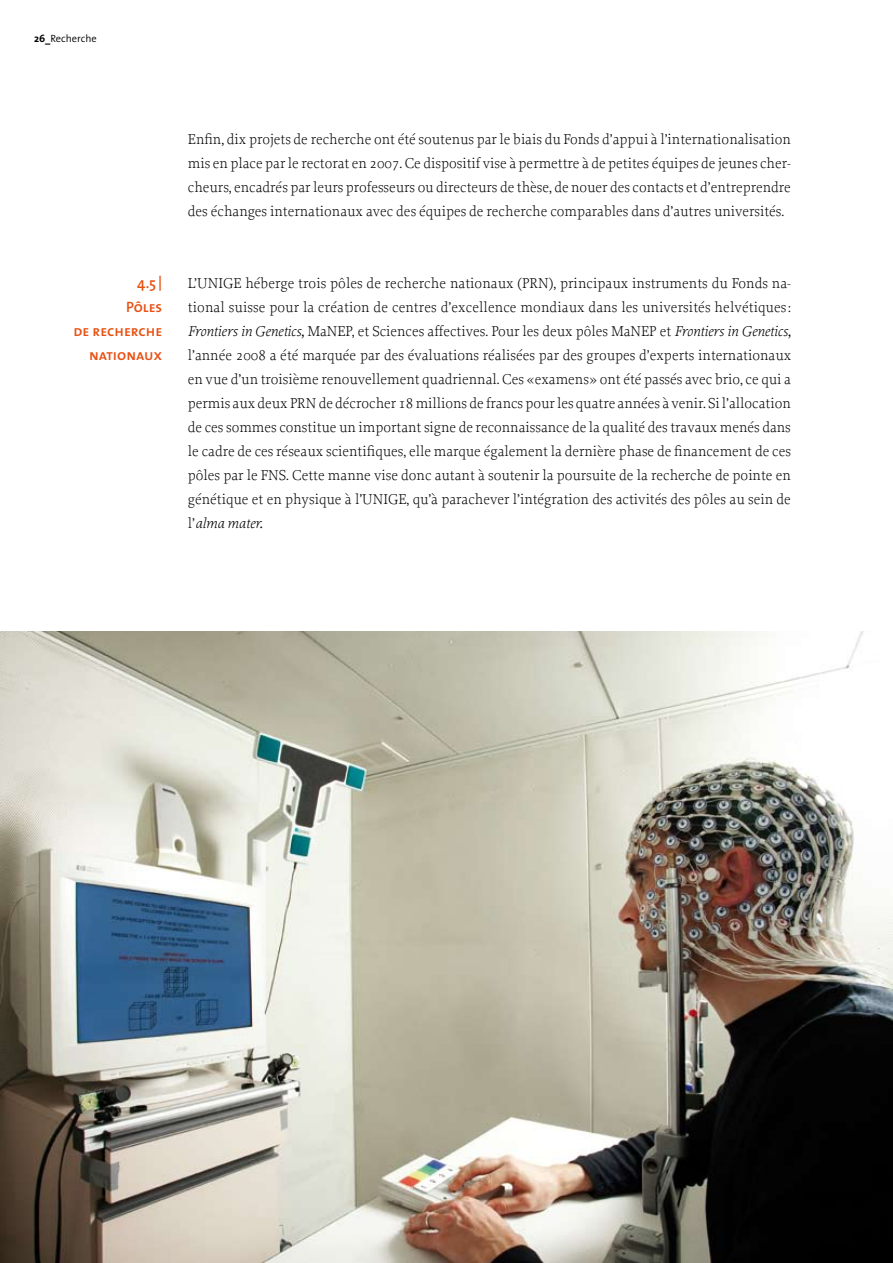
<style>
.page{position:relative;width:893px;height:1263px;background:#fff}
.page>*{position:absolute;margin:0;border:0;box-sizing:border-box;transform-origin:0 0}
.t1{font:300 15px/24px "Proforma";color:#000;text-align:justify}
.t2{font:15px/24px "The Sans Semi Bold Caps";color:#e75113;text-align:right}
.t3{font:600 15px "The Sans";color:#e75113}
.t4{font:300 10.5px "The Sans";color:#000}
.s1{font-weight:700}
.s2{font-family:"The Sans Semi Bold Caps";font-weight:400}
.s3{font-style:italic}
</style>
<div class="page">
<img style="left:0;top:631px;width:893px;height:632px">
<p class="t4" style="left:34px;top:29px;width:64px"><span class="s1">26_</span>Recherche</p>
<p class="t3" style="left:137px;top:271px;width:27px">4.5<span class="s2">|</span></p>
<p class="t2" style="left:74px;top:295px;width:90px">Pôles<br>de recherche nationaux</p>
<p class="t1" style="left:188px;top:127px;width:604px">Enfin, dix projets de recherche ont été soutenus par le biais du Fonds d’appui à l’internationalisation mis en place par le rectorat en 2007. Ce dispositif vise à permettre à de petites équipes de jeunes cher&shy;cheurs, encadrés par leurs professeurs ou directeurs de thèse, de nouer des contacts et d’entreprendre des échanges internationaux avec des équipes de recherche comparables dans d’autres universités.</p>
<p class="t1" style="left:188px;top:271px;width:605px">L’UNIGE héberge trois pôles de recherche nationaux (PRN), principaux instruments du Fonds na&shy;tional suisse pour la création de centres d’excellence mondiaux dans les universités helvétiques :<br><span class="s3">Frontiers in Genetics,</span> MaNEP, et Sciences affectives. Pour les deux pôles MaNEP et <span class="s3">Frontiers in Genetics, </span>l’année 2008 a été marquée par des évaluations réalisées par des groupes d’experts internationaux en vue d’un troisième renouvellement quadriennal. Ces «examens» ont été passés avec brio, ce qui a permis aux deux PRN de décrocher 18 millions de francs pour les quatre années à venir. Si l’allocation de ces sommes constitue un important signe de reconnaissance de la qualité des travaux menés dans le cadre de ces réseaux scientifiques, elle marque également la dernière phase de financement de ces pôles par le FNS. Cette manne vise donc autant à soutenir la poursuite de la recherche de pointe en génétique et en physique à l’UNIGE, qu’à parachever l’intégration des activités des pôles au sein de l’<span class="s3">alma mater.</span></p>
</div>
